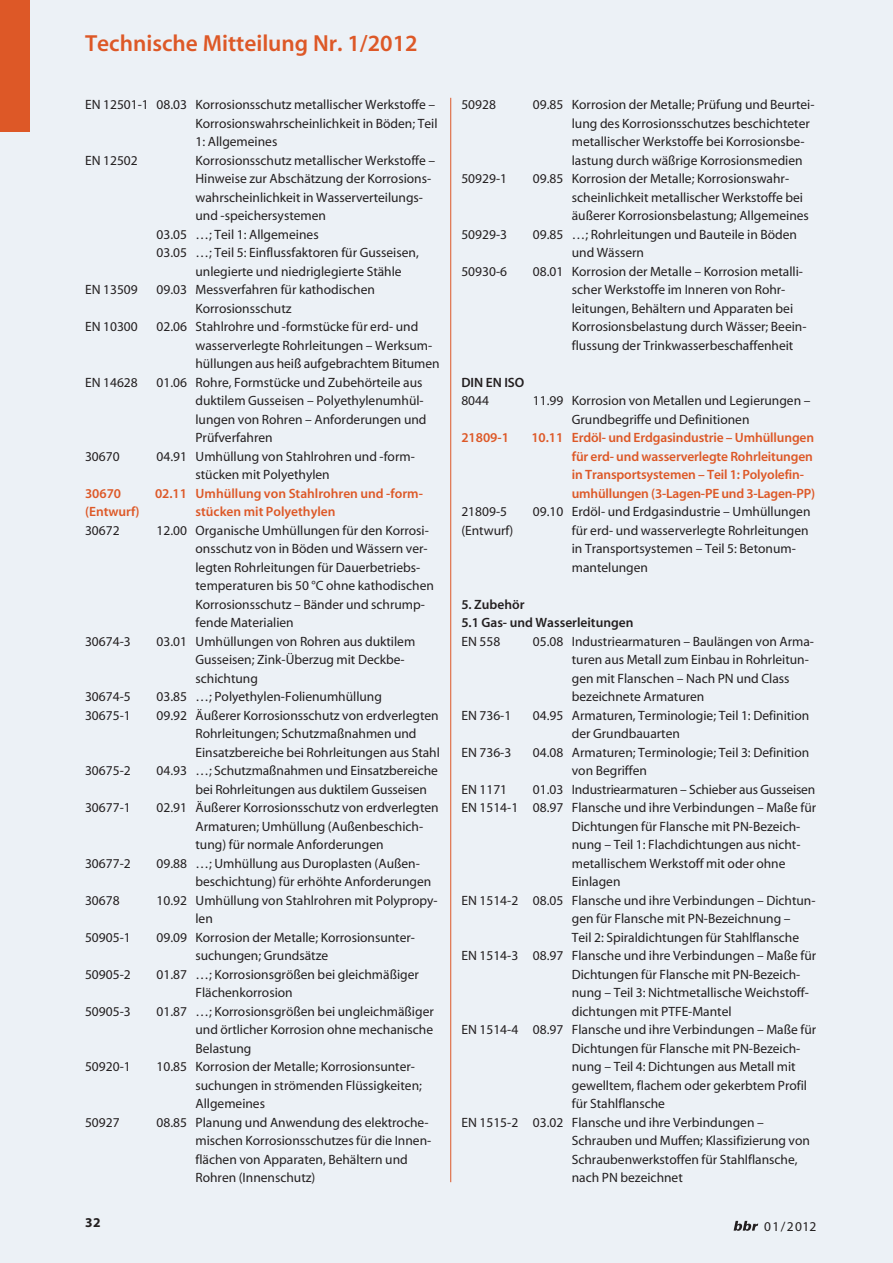
<style>
.page{position:relative;width:893px;height:1263px;background:#ecf1f6}
.page>*{position:absolute;margin:0;border:0;box-sizing:border-box;transform-origin:0 0}
.t1{font:600 23.4px "Myriad T1";color:#dd5827}
.t2{font:13.5px/18.5px "Myriad T1";color:#231f20}
.t3{font:600 13.5px/18.5px "Myriad T1";letter-spacing:-.01em;color:#dd5827}
.t4{font:600 13.5px/18.5px "Myriad T1";color:#231f20}
.t5{font:700 13.5px "Myriad T1";color:#231f20}
</style>
<div class="page">
<div style="left:0;top:0;width:30px;height:132px;background:#dd5827"></div>
<hr style="left:450px;top:98px;width:1px;height:1084px;background:#dd5827">
<svg style="left:734px;top:1221px;width:24px;height:10px"></svg>
<h1 class="t1" style="left:85px;top:35px;width:334px">Technische Mitteilung Nr. 1/2012</h1>
<p class="t2" style="left:85px;top:97px;width:352px">EN 12501-1 08.03 Korrosionsschutz metallischer Werkstoffe –</p>
<p class="t2" style="left:195px;top:115px;width:244px">Korrosionswahrscheinlichkeit in Böden; Teil</p>
<p class="t2" style="left:195px;top:134px;width:83px">1: Allgemeines</p>
<p class="t2" style="left:85px;top:152px;width:54px">EN 12502</p>
<p class="t2" style="left:196px;top:152px;width:241px">Korrosionsschutz metallischer Werkstoffe –</p>
<p class="t2" style="left:195px;top:171px;width:237px">Hinweise zur Abschätzung der Korrosions-</p>
<p class="t2" style="left:195px;top:189px;width:229px">wahrscheinlichkeit in Wasserverteilungs-</p>
<p class="t2" style="left:195px;top:208px;width:132px">und -speichersystemen</p>
<p class="t2" style="left:157px;top:226px;width:164px">03.05 …; Teil 1: Allgemeines</p>
<p class="t2" style="left:157px;top:245px;width:264px">03.05 …; Teil 5: Einflussfaktoren für Gusseisen,</p>
<p class="t2" style="left:195px;top:263px;width:208px">unlegierte und niedriglegierte Stähle</p>
<p class="t2" style="left:85px;top:282px;width:54px">EN 13509</p>
<p class="t2" style="left:195px;top:282px;width:181px;text-indent:-39px">09.03 Messverfahren für kathodischen<br>Korrosionsschutz</p>
<p class="t2" style="left:85px;top:319px;width:54px">EN 10300</p>
<p class="t2" style="left:195px;top:319px;width:246px;text-indent:-39px">02.06 Stahlrohre und -formstücke für erd- und wasserverlegte Rohrleitungen – Werksum&shy;hüllungen aus heiß aufgebrachtem Bitumen</p>
<p class="t2" style="left:85px;top:374px;width:54px">EN 14628</p>
<p class="t2" style="left:195px;top:374px;width:233px;text-indent:-39px">01.06 Rohre, Formstücke und Zubehörteile aus duktilem Gusseisen – Polyethylenumhül&shy;lungen von Rohren – Anforderungen und Prüfverfahren</p>
<p class="t2" style="left:85px;top:448px;width:36px">30670</p>
<p class="t2" style="left:195px;top:448px;width:221px;text-indent:-39px">04.91 Umhüllung von Stahlrohren und -form&shy;stücken mit Polyethylen</p>
<p class="t3" style="left:85px;top:485px;width:38px">30670</p>
<p class="t3" style="left:155px;top:485px;width:269px">02.11 Umhüllung von Stahlrohren und -form-</p>
<p class="t3" style="left:85px;top:504px;width:56px">(Entwurf)</p>
<p class="t3" style="left:196px;top:504px;width:141px">stücken mit Polyethylen</p>
<p class="t2" style="left:85px;top:522px;width:36px">30672</p>
<p class="t2" style="left:195px;top:522px;width:240px;text-indent:-39px">12.00 Organische Umhüllungen für den Korrosi&shy;onsschutz von in Böden und Wässern ver&shy;legten Rohrleitungen für Dauerbetriebs&shy;temperaturen bis 50 °C ohne kathodischen Korrosionsschutz – Bänder und schrump&shy;fende Materialien</p>
<p class="t2" style="left:85px;top:633px;width:47px">30674-3</p>
<p class="t2" style="left:195px;top:633px;width:221px;text-indent:-39px">03.01 Umhüllungen von Rohren aus duktilem<br>Gusseisen; Zink-Überzug mit Deckbe&shy;schichtung</p>
<p class="t2" style="left:85px;top:689px;width:47px">30674-5</p>
<p class="t2" style="left:157px;top:689px;width:227px">03.85 …; Polyethylen-Folienumhüllung</p>
<p class="t2" style="left:85px;top:707px;width:47px">30675-1</p>
<p class="t2" style="left:195px;top:707px;width:246px;text-indent:-39px">09.92 Äußerer Korrosionsschutz von erdverlegten<br>Rohrleitungen; Schutzmaßnahmen und<br>Einsatzbereiche bei Rohrleitungen aus Stahl</p>
<p class="t2" style="left:85px;top:763px;width:47px">30675-2</p>
<p class="t2" style="left:195px;top:763px;width:244px;text-indent:-39px">04.93 …; Schutzmaßnahmen und Einsatzbereiche bei Rohrleitungen aus duktilem Gusseisen</p>
<p class="t2" style="left:85px;top:800px;width:47px">30677-1</p>
<p class="t2" style="left:195px;top:800px;width:245px;text-indent:-39px">02.91 Äußerer Korrosionsschutz von erdverlegten<br>Armaturen; Umhüllung (Außenbeschich&shy;tung) für normale Anforderungen</p>
<p class="t2" style="left:85px;top:855px;width:47px">30677-2</p>
<p class="t2" style="left:195px;top:855px;width:237px;text-indent:-39px">09.88 …; Umhüllung aus Duroplasten (Außen&shy;beschichtung) für erhöhte Anforderungen</p>
<p class="t2" style="left:85px;top:892px;width:36px">30678</p>
<p class="t2" style="left:195px;top:892px;width:244px;text-indent:-39px">10.92 Umhüllung von Stahlrohren mit Polypropy&shy;len</p>
<p class="t2" style="left:85px;top:929px;width:47px">50905-1</p>
<p class="t2" style="left:195px;top:929px;width:221px;text-indent:-39px">09.09 Korrosion der Metalle; Korrosionsunter&shy;suchungen; Grundsätze</p>
<p class="t2" style="left:85px;top:966px;width:47px">50905-2</p>
<p class="t2" style="left:195px;top:966px;width:225px;text-indent:-39px">01.87 …; Korrosionsgrößen bei gleichmäßiger<br>Flächenkorrosion</p>
<p class="t2" style="left:85px;top:1003px;width:47px">50905-3</p>
<p class="t2" style="left:195px;top:1003px;width:240px;text-align:justify;text-indent:-39px">01.87 …; Korrosionsgrößen bei ungleichmäßiger und örtlicher Korrosion ohne mechanische Belastung</p>
<p class="t2" style="left:85px;top:1059px;width:47px">50920-1</p>
<p class="t2" style="left:195px;top:1059px;width:228px;text-indent:-39px">10.85 Korrosion der Metalle; Korrosionsunter&shy;suchungen in strömenden Flüssigkeiten;<br>Allgemeines</p>
<p class="t2" style="left:85px;top:1114px;width:36px">50927</p>
<p class="t2" style="left:195px;top:1114px;width:237px;text-indent:-39px">08.85 Planung und Anwendung des elektroche&shy;mischen Korrosionsschutzes für die Innen&shy;flächen von Apparaten, Behältern und Rohren (Innenschutz)</p>
<p class="t2" style="left:461px;top:97px;width:36px">50928</p>
<p class="t2" style="left:572px;top:97px;width:244px;text-indent:-39px">09.85 Korrosion der Metalle; Prüfung und Beurtei&shy;lung des Korrosionsschutzes beschichteter metallischer Werkstoffe bei Korrosionsbe&shy;lastung durch wäßrige Korrosionsmedien</p>
<p class="t2" style="left:461px;top:171px;width:47px">50929-1</p>
<p class="t2" style="left:572px;top:171px;width:239px;text-indent:-39px">09.85 Korrosion der Metalle; Korrosionswahr&shy;scheinlichkeit metallischer Werkstoffe bei äußerer Korrosionsbelastung; Allgemeines</p>
<p class="t2" style="left:461px;top:226px;width:47px">50929-3</p>
<p class="t2" style="left:572px;top:226px;width:227px;text-indent:-39px">09.85 …; Rohrleitungen und Bauteile in Böden und Wässern</p>
<p class="t2" style="left:461px;top:263px;width:47px">50930-6</p>
<p class="t2" style="left:572px;top:263px;width:236px;text-indent:-39px">08.01 Korrosion der Metalle – Korrosion metalli&shy;scher Werkstoffe im Inneren von Rohr&shy;leitungen, Behältern und Apparaten bei Korrosionsbelastung durch Wässer; Beein&shy;flussung der Trinkwasserbeschaffenheit</p>
<p class="t4" style="left:461px;top:374px;width:65px">DIN EN ISO</p>
<p class="t2" style="left:461px;top:393px;width:29px">8044</p>
<p class="t2" style="left:572px;top:393px;width:240px;text-indent:-39px">11.99 Korrosion von Metallen und Legierungen –<br>Grundbegriffe und Definitionen</p>
<p class="t3" style="left:461px;top:430px;width:49px">21809-1</p>
<p class="t3" style="left:572px;top:430px;width:245px;text-indent:-40px">10.11 Erdöl- und Erdgasindustrie – Umhüllungen für erd- und wasserverlegte Rohrleitungen in Transportsystemen – Teil 1: Polyolefin&shy;umhüllungen (3-Lagen-PE und 3-Lagen-PP)</p>
<p class="t2" style="left:461px;top:504px;width:47px">21809-5</p>
<p class="t2" style="left:533px;top:504px;width:279px">09.10 Erdöl- und Erdgasindustrie – Umhüllungen</p>
<p class="t2" style="left:461px;top:522px;width:53px">(Entwurf)</p>
<p class="t2" style="left:572px;top:522px;width:238px">für erd- und wasserverlegte Rohrleitungen in Transportsystemen – Teil 5: Betonum&shy;mantelungen</p>
<p class="t4" style="left:461px;top:596px;width:174px">5. Zubehör<br>5.1 Gas- und Wasserleitungen</p>
<p class="t2" style="left:461px;top:633px;width:40px">EN 558</p>
<p class="t2" style="left:572px;top:633px;width:244px;text-indent:-39px">05.08 Industriearmaturen – Baulängen von Arma&shy;turen aus Metall zum Einbau in Rohrleitun&shy;gen mit Flanschen – Nach PN und Class bezeichnete Armaturen</p>
<p class="t2" style="left:461px;top:707px;width:51px">EN 736-1</p>
<p class="t2" style="left:572px;top:707px;width:239px;text-indent:-39px">04.95 Armaturen, Terminologie; Teil 1: Definition der Grundbauarten</p>
<p class="t2" style="left:461px;top:744px;width:51px">EN 736-3</p>
<p class="t2" style="left:572px;top:744px;width:239px;text-indent:-39px">04.08 Armaturen; Terminologie; Teil 3: Definition von Begriffen</p>
<p class="t2" style="left:461px;top:781px;width:47px">EN 1171</p>
<p class="t2" style="left:533px;top:781px;width:284px">01.03 Industriearmaturen – Schieber aus Gusseisen</p>
<p class="t2" style="left:461px;top:800px;width:356px">EN 1514-1 08.97 Flansche und ihre Verbindungen – Maße für</p>
<p class="t2" style="left:572px;top:818px;width:230px">Dichtungen für Flansche mit PN-Bezeich-</p>
<p class="t2" style="left:572px;top:837px;width:230px">nung – Teil 1: Flachdichtungen aus nicht-</p>
<p class="t2" style="left:572px;top:855px;width:215px">metallischem Werkstoff mit oder ohne</p>
<p class="t2" style="left:572px;top:874px;width:50px">Einlagen</p>
<p class="t2" style="left:461px;top:892px;width:356px">EN 1514-2 08.05 Flansche und ihre Verbindungen – Dichtun-</p>
<p class="t2" style="left:572px;top:911px;width:220px">gen für Flansche mit PN-Bezeichnung –</p>
<p class="t2" style="left:572px;top:929px;width:229px">Teil 2: Spiraldichtungen für Stahlflansche</p>
<p class="t2" style="left:461px;top:948px;width:356px">EN 1514-3 08.97 Flansche und ihre Verbindungen – Maße für</p>
<p class="t2" style="left:572px;top:966px;width:230px">Dichtungen für Flansche mit PN-Bezeich-</p>
<p class="t2" style="left:572px;top:985px;width:239px">nung – Teil 3: Nichtmetallische Weichstoff-</p>
<p class="t2" style="left:572px;top:1003px;width:161px">dichtungen mit PTFE-Mantel</p>
<p class="t2" style="left:461px;top:1022px;width:356px">EN 1514-4 08.97 Flansche und ihre Verbindungen – Maße für</p>
<p class="t2" style="left:572px;top:1040px;width:230px">Dichtungen für Flansche mit PN-Bezeich-</p>
<p class="t2" style="left:572px;top:1059px;width:225px">nung – Teil 4: Dichtungen aus Metall mit</p>
<p class="t2" style="left:572px;top:1077px;width:237px">gewelltem, flachem oder gekerbtem Profil</p>
<p class="t2" style="left:572px;top:1096px;width:95px">für Stahlflansche</p>
<p class="t2" style="left:461px;top:1114px;width:304px">EN 1515-2 03.02 Flansche und ihre Verbindungen –</p>
<p class="t2" style="left:572px;top:1133px;width:240px">Schrauben und Muffen; Klassifizierung von</p>
<p class="t2" style="left:572px;top:1151px;width:227px">Schraubenwerkstoffen für Stahlflansche,</p>
<p class="t2" style="left:572px;top:1169px;width:113px">nach PN bezeichnet</p>
<p class="t5" style="left:85px;top:1217px;width:17px">32</p>
<p class="t2" style="left:764px;top:1218px;width:54px">01/2012</p>
</div>
